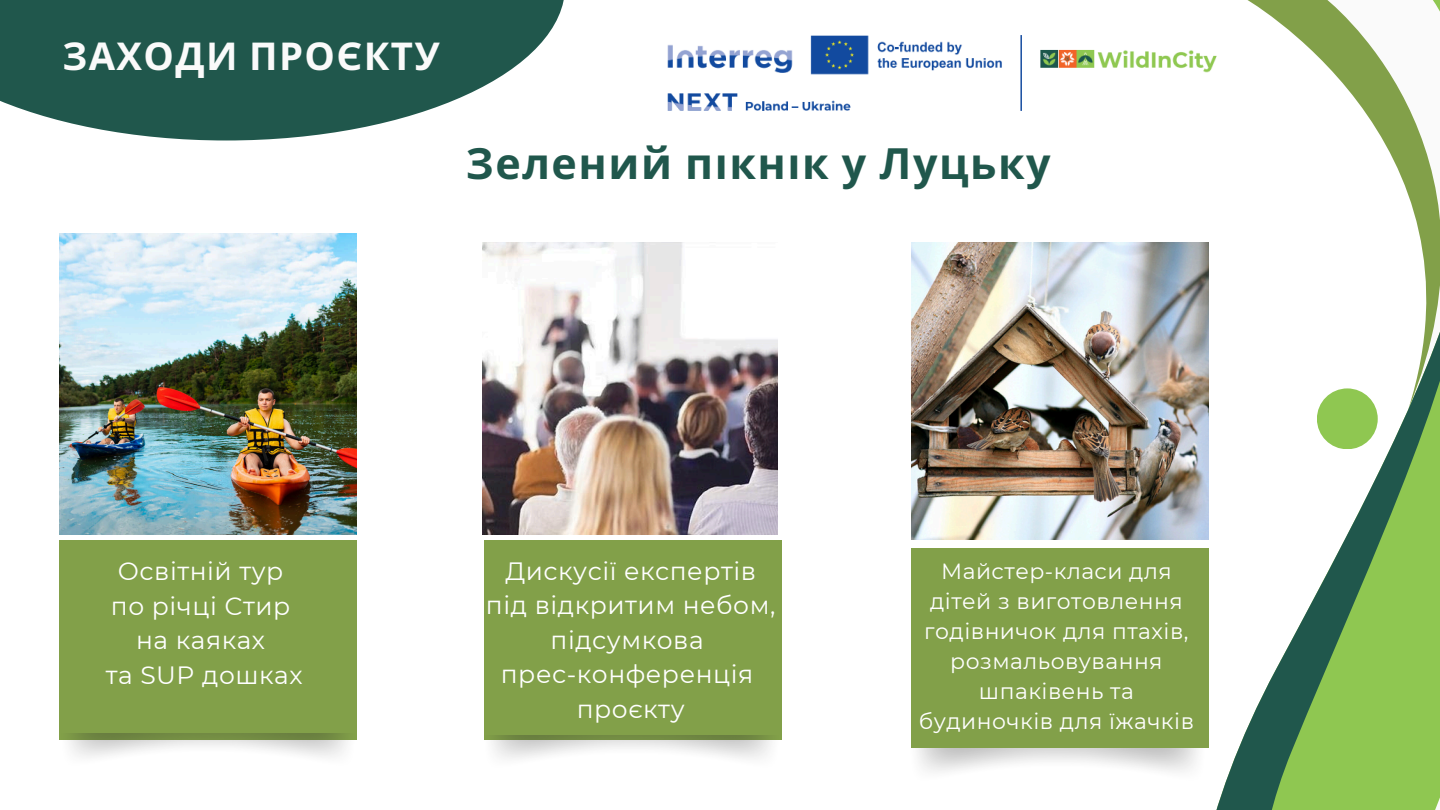
<style>
.page{position:relative;width:1440px;height:810px;background:#fff}
.page>*{position:absolute;margin:0;border:0;box-sizing:border-box;transform-origin:0 0}
.t1{font:700 43px "Noto Sans";letter-spacing:.035em;color:#20574c}
.t2{font:700 38.3px "Noto Sans";letter-spacing:.035em;color:#fafafa}
.t3{font:25px/34.5px "Montserrat";letter-spacing:.02em;color:#fff;text-align:center}
.t4{font:21.9px/30px "Montserrat";letter-spacing:.02em;color:#fff;text-align:center}
</style>
<div class="page">
<svg style="left:1247px;top:0;width:59px;height:45px"></svg>
<svg style="left:1208px;top:548px;width:98px;height:262px"></svg>
<svg style="left:1306px;top:0;width:134px;height:810px"></svg>
<div style="left:59px;top:540px;width:297px;height:200px;background:#82a049"></div>
<div style="left:484px;top:540px;width:297px;height:200px;background:#82a049"></div>
<img style="left:69px;top:733px;width:288px;height:24px">
<svg style="left:0;top:0;width:564px;height:140px;fill:#20574c"></svg>
<div style="left:911px;top:548px;width:297px;height:200px;background:#82a049"></div>
<img style="left:59px;top:233px;width:298px;height:302px">
<img style="left:911px;top:242px;width:298px;height:298px">
<img style="left:483px;top:242px;width:294px;height:293px">
<img style="left:667px;top:35px;width:550px;height:76px">
<div style="left:1317px;top:388px;width:61px;height:61px;background:#8fc751;border-radius:50%"></div>
<p class="t2" style="left:63px;top:29px;width:379px">ЗАХОДИ ПРОЄКТУ</p>
<h2 class="t1" style="left:466px;top:133px;width:586px">Зелений пі кні к у Луцьку</h2>
<p class="t3" style="left:106px;top:554px;width:198px">Освітній тур по річці Стир на каяках<br>та SUP дошках</p>
<p class="t3" style="left:486px;top:554px;width:291px">Дискусії експертів під відкритим небом, підсумкова прес-конференція проєкту</p>
<h1 class="t4" style="left:924px;top:556px;width:266px">Майстер-класи для дітей з виготовлення годівничок для птахів, розмальовування шпаківень та</h1>
<p class="t4" style="left:919px;top:706px;width:277px">будиночків для їжачків</p>
</div>
